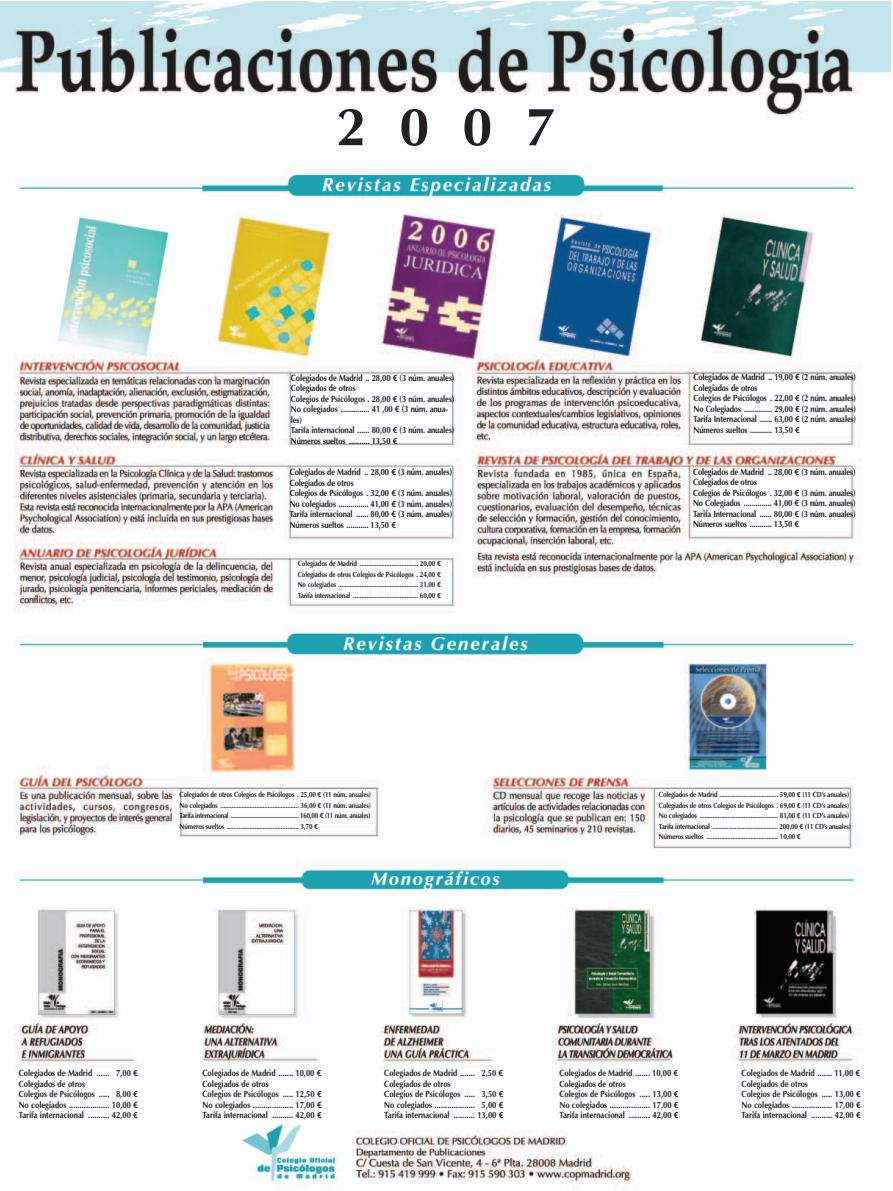
<style>
.page{position:relative;width:893px;height:1191px;background:#fff}
.page>*{position:absolute;margin:0;border:0;box-sizing:border-box;transform-origin:0 0}
.t1{font:700 54px "Optima";color:#231f20}
.t2{font:700 9px/10.5px "Optima";letter-spacing:-.01em;color:#231f20;scale:.85 1}
.t3{font:700 7.5px/10.5px "Optima";letter-spacing:-.02em;color:#231f20;text-align:justify;scale:.85 1}
.s1{font-family:"Euro Sans ITC"}
.s2{color:#fff}
</style>
<div class="page">
<img style="left:0;top:1px;width:891px;height:1188px">
<p class="t1" style="left:336px;top:95px;width:221px">2007</p>
<p class="t2" style="left:291px;top:372px;width:194px">Colegiados de Madrid .. 28,00 <span class="s1">E</span> (3 núm. anuales)<br>Colegiados de otros<br>Colegios de Psicólogos . 28,00 <span class="s1">E</span> (3 núm. anuales)<br>No colegiados .............. 41 ,00 <span class="s1">E</span> (3 núm. anua&shy;les)<br>Tarifa internacional ...... 80,00 <span class="s1">E</span> (3 núm. anuales)<br>Números sueltos .......... 13,50 <span class="s1">E</span></p>
<p class="t2" style="left:290px;top:467px;width:193px">Colegiados de Madrid .. 28,00 <span class="s1">E</span> (3 núm. anuales)<br>Colegiados de otros<br>Colegios de Psicólogos . 32,00 <span class="s1">E</span> (3 núm. anuales)<br>No colegiados ............... 41,00 <span class="s1">E</span> (3 núm. anuales)<br>Tarifa internacional ...... 80,00 <span class="s1">E</span> (3 núm. anuales)<br>Números sueltos ........... 13,50 <span class="s1">E</span></p>
<p class="t3" style="left:298px;top:558px;width:170px">Colegiados de Madrid ................................... 20,00 <span class="s1">E </span>Colegiados de otros Colegios de Psicólogos . 24,00 <span class="s1">E </span>No colegiados ................................................ 31,00 <span class="s1">E </span>Tarifa internacional ....................................... 60,00 <span class="s1">E</span></p>
<p class="t2" style="left:693px;top:372px;width:193px">Colegiados de Madrid .. 19,00 <span class="s1">E</span> (2 núm. anuales)<br>Colegiados de otros<br>Colegios de Psicólogos . 22,00 <span class="s1">E</span> (2 núm. anuales)<br>No Colegiados .............. 29,00 <span class="s1">E</span> (2 núm. anuales)<br>Tarifa Internacional ...... 63,00 <span class="s1">E</span> (2 núm. anuales)<br>Números sueltos ........... 13,50 <span class="s1">E</span></p>
<p class="t2" style="left:693px;top:466px;width:193px">Colegiados de Madrid .. 28,00 <span class="s1">E</span> (3 núm. anuales)<br>Colegiados de otros<br>Colegios de Psicólogos . 32,00 <span class="s1">E</span> (3 núm. anuales)<br>No Colegiados .............. 41,00 <span class="s1">E</span> (3 núm. anuales)<br>Tarifa Internacional ...... 80,00 <span class="s1">E</span> (3 núm. anuales)<br>Números sueltos ........... 13,50 <span class="s1">E</span></p>
<p class="t3" style="left:180px;top:789px;width:227px">Colegiados de otros Colegios de Psicólogos . 25,00 <span class="s1">E</span> (11 núm. anuales)<br>No colegiados ................................................ 36,00 <span class="s1">E</span> (11 núm. anuales)<br>Tarifa internacional ............................................. 160,00 <span class="s1">E</span> (11 núm. anuales)<br>Números sueltos ............................................ 3,70 <span class="s1">E</span></p>
<p class="t3" style="left:659px;top:789px;width:227px;text-align:left">Colegiados de Madrid .................................... 59,00 <span class="s1">E</span> (11 CD’s anuales)<br>Colegiados de otros Colegios de Psicólogos . 69,00 <span class="s1">E</span> (11 CD’s anuales)<br>No colegiados ................................................ 81,00 <span class="s1">E</span> (11 CD’s anuales)<br>Tarifa internacional ......................................... 200,00 <span class="s1">E</span> (11 CD’s anuales)<br>Números sueltos ............................................ 10,00 <span class="s1">E</span></p>
<p class="t2" style="left:19px;top:1067px;width:142px">Colegiados de Madrid ...... <span class="s2">0</span>7,00 <span class="s1">E </span>Colegiados de otros<br>Colegios de Psicólogos ..... <span class="s2">0</span>8,00 <span class="s1">E </span>No colegiados ................... 10,00 <span class="s1">E </span>Tarifa internacional .......... 42,00 <span class="s1">E</span></p>
<p class="t2" style="left:203px;top:1067px;width:142px">Colegiados de Madrid ....... 10,00 <span class="s1">E </span>Colegiados de otros<br>Colegios de Psicólogos ..... 12,50 <span class="s1">E </span>No colegiados ................... 17,00 <span class="s1">E </span>Tarifa internacional .......... 42,00 <span class="s1">E</span></p>
<p class="t2" style="left:384px;top:1067px;width:142px">Colegiados de Madrid ....... <span class="s2">0</span>2,50 <span class="s1">E </span>Colegiados de otros<br>Colegios de Psicólogos ..... <span class="s2">0</span>3,50 <span class="s1">E </span>No colegiados ................... <span class="s2">0</span>5,00 <span class="s1">E </span>Tarifa internacional .......... 13,00 <span class="s1">E</span></p>
<p class="t2" style="left:559px;top:1067px;width:142px">Colegiados de Madrid ....... 10,00 <span class="s1">E </span>Colegiados de otros<br>Colegios de Psicólogos ..... 13,00 <span class="s1">E </span>No colegiados ................... 17,00 <span class="s1">E </span>Tarifa internacional .......... 42,00 <span class="s1">E</span></p>
<p class="t2" style="left:742px;top:1067px;width:142px">Colegiados de Madrid ....... 11,00 <span class="s1">E </span>Colegiados de otros<br>Colegios de Psicólogos ..... 13,00 <span class="s1">E </span>No colegiados ................... 17,00 <span class="s1">E </span>Tarifa internacional .......... 42,00 <span class="s1">E</span></p>
</div>
